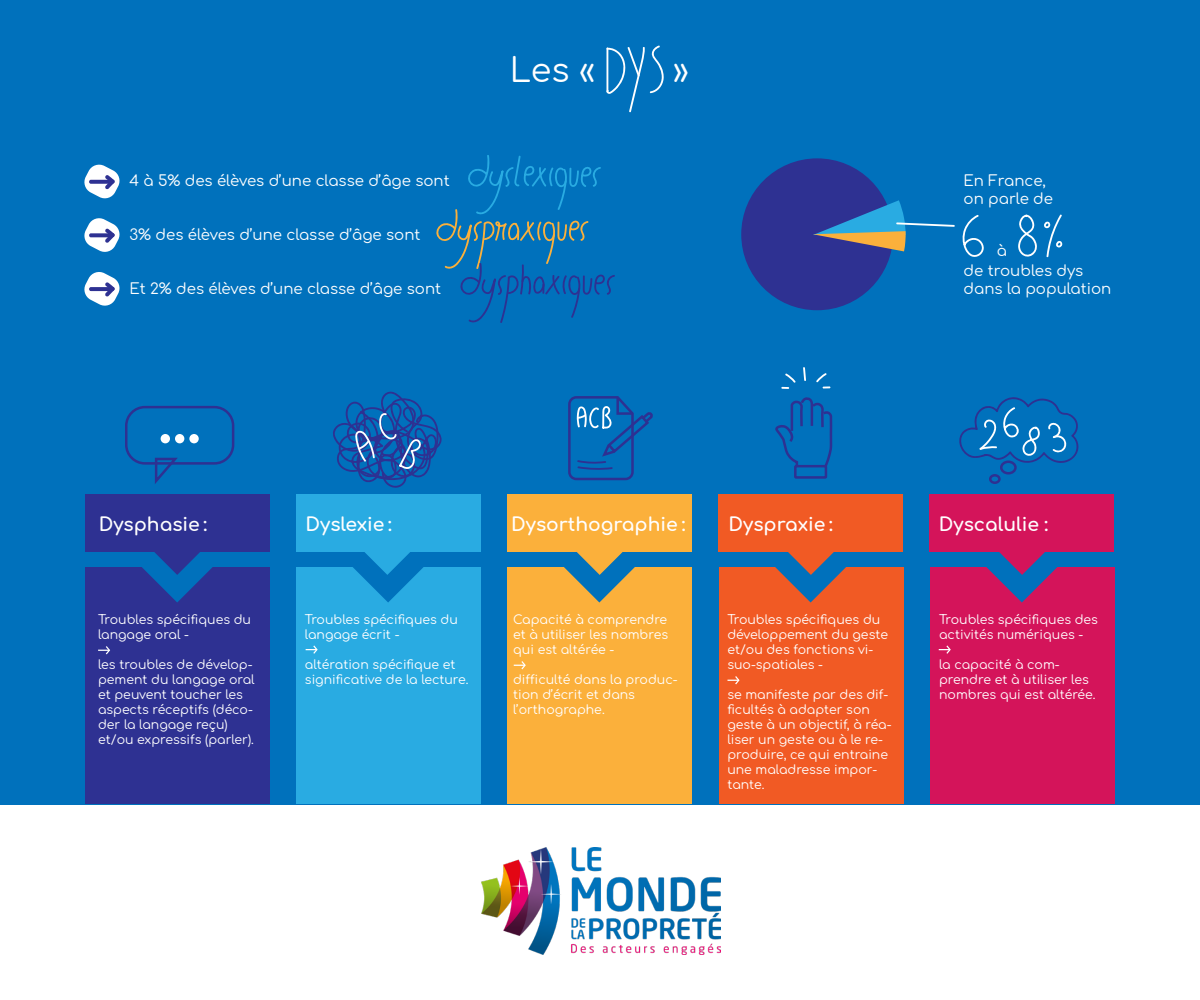
<style>
.page{position:relative;width:1200px;height:1000px;background:#fff}
.page>*{position:absolute;margin:0;border:0;box-sizing:border-box;transform-origin:0 0}
.t1{font:33.44px "Comfortaa";color:#fff}
.t2{font:18.75px "Comfortaa";color:#fff}
.t3{font:15px/18px "Comfortaa";color:#fff}
.t4{font:12.5px/15px "Comfortaa";color:#fff}
</style>
<div class="page">
<div style="left:0;top:0;width:1200px;height:804px;background:#0071bc"></div>
<div style="left:86px;top:567px;width:184px;height:236px;background:#2e3192"></div>
<div style="left:296px;top:567px;width:185px;height:236px;background:#29abe2"></div>
<div style="left:508px;top:567px;width:184px;height:236px;background:#fbb03b"></div>
<div style="left:719px;top:567px;width:185px;height:236px;background:#f15a24"></div>
<div style="left:930px;top:567px;width:185px;height:236px;background:#d4145a"></div>
<svg style="left:606px;top:45px;width:58px;height:68px"></svg>
<div style="left:125px;top:406px;width:109px;height:59px;border:2px solid #2e3192;border-radius:19px"></div>
<svg style="left:153px;top:457px;width:28px;height:27px"></svg>
<div style="left:161px;top:434px;width:9px;height:9px;background:#fff;border-radius:50%"></div>
<div style="left:175px;top:434px;width:9px;height:9px;background:#fff;border-radius:50%"></div>
<div style="left:189px;top:434px;width:10px;height:9px;background:#fff;border-radius:50%"></div>
<svg style="left:568px;top:396px;width:85px;height:85px"></svg>
<div style="left:1000px;top:461px;width:17px;height:14px;border:2px solid #2e3192;border-radius:50%"></div>
<div style="left:989px;top:474px;width:12px;height:10px;border:2px solid #2e3192;border-radius:50%"></div>
<div style="left:794px;top:465px;width:33px;height:14px;border:2px solid #2e3192"></div>
<svg style="left:333px;top:391px;width:109px;height:97px"></svg>
<svg style="left:436px;top:155px;width:179px;height:168px"></svg>
<svg style="left:84px;top:164px;width:36px;height:35px"></svg>
<svg style="left:84px;top:218px;width:36px;height:34px"></svg>
<svg style="left:84px;top:272px;width:36px;height:34px"></svg>
<div style="left:741px;top:158px;width:152px;height:152px;background:#2e3192;border-radius:50%"></div>
<svg style="left:775px;top:200px;width:304px;height:270px"></svg>
<svg style="left:98px;top:646px;width:12px;height:9px"></svg>
<svg style="left:306px;top:645px;width:12px;height:9px"></svg>
<svg style="left:514px;top:661px;width:12px;height:9px"></svg>
<svg style="left:728px;top:676px;width:12px;height:9px"></svg>
<svg style="left:939px;top:645px;width:12px;height:9px"></svg>
<img style="left:482px;top:847px;width:238px;height:108px">
<div style="left:85px;top:494px;width:185px;height:58px;background:#2e3192"></div>
<div style="left:296px;top:494px;width:184px;height:58px;background:#29abe2"></div>
<div style="left:507px;top:494px;width:185px;height:58px;background:#fbb03b"></div>
<div style="left:718px;top:494px;width:185px;height:58px;background:#f15a24"></div>
<div style="left:930px;top:494px;width:184px;height:58px;background:#d4145a"></div>
<svg style="left:142px;top:552px;width:71px;height:51px"></svg>
<svg style="left:353px;top:552px;width:71px;height:51px"></svg>
<svg style="left:564px;top:552px;width:71px;height:51px"></svg>
<svg style="left:775px;top:552px;width:71px;height:51px"></svg>
<svg style="left:986px;top:552px;width:72px;height:51px"></svg>
<p class="t3" style="left:129px;top:169px;width:322px">4 à 5% des élèves d’une classe d’âge sont</p>
<p class="t3" style="left:129px;top:223px;width:293px">3% des élèves d’une classe d’âge sont</p>
<p class="t3" style="left:129px;top:277px;width:313px">Et 2% des élèves d’une classe d’âge sont</p>
<h1 class="t1" style="left:510px;top:40px;width:87px">Les «</h1>
<h1 class="t1" style="left:673px;top:40px;width:17px">»</h1>
<p class="t3" style="left:964px;top:170px;width:91px">En France, on parle de</p>
<p class="t3" style="left:997px;top:239px;width:12px">à</p>
<p class="t3" style="left:964px;top:260px;width:149px">de troubles dys dans la population</p>
<h2 class="t2" style="left:99px;top:507px;width:110px">Dysphasie :</h2>
<h2 class="t2" style="left:306px;top:507px;width:88px">Dyslexie :</h2>
<h2 class="t2" style="left:511px;top:507px;width:176px">Dysorthographie :</h2>
<h2 class="t2" style="left:729px;top:507px;width:106px">Dyspraxie :</h2>
<h2 class="t2" style="left:939px;top:507px;width:111px">Dyscalulie :</h2>
<p class="t4" style="left:98px;top:610px;width:154px">Troubles spécifiques du langage oral -</p>
<p class="t4" style="left:98px;top:655px;width:158px">les troubles de dévelop&shy;pement du langage oral et peuvent toucher les aspects réceptifs (déco&shy;der la langage reçu) et/ou expressifs (parler).</p>
<p class="t4" style="left:305px;top:610px;width:154px">Troubles spécifiques du langage écrit -</p>
<p class="t4" style="left:305px;top:655px;width:165px">altération spécifique et significative de la lecture.</p>
<p class="t4" style="left:513px;top:610px;width:156px;text-align:justify">Capacité à comprendre et à utiliser les nombres qui est altérée -</p>
<p class="t4" style="left:513px;top:670px;width:166px">difficulté dans la produc&shy;tion d’écrit et dans l’orthographe.</p>
<p class="t4" style="left:727px;top:610px;width:162px">Troubles spécifiques du développement du geste et/ou des fonctions vi&shy;suo-spatiales -</p>
<p class="t4" style="left:727px;top:685px;width:166px">se manifeste par des dif&shy;ficultés à adapter son geste à un objectif, à réa&shy;liser un geste ou à le re&shy;produire, ce qui entraine une maladresse impor&shy;tante.</p>
<p class="t4" style="left:939px;top:610px;width:160px">Troubles spécifiques des activités numériques -</p>
<p class="t4" style="left:939px;top:655px;width:158px">la capacité à com&shy;prendre et à utiliser les nombres qui est altérée.</p>
</div>
